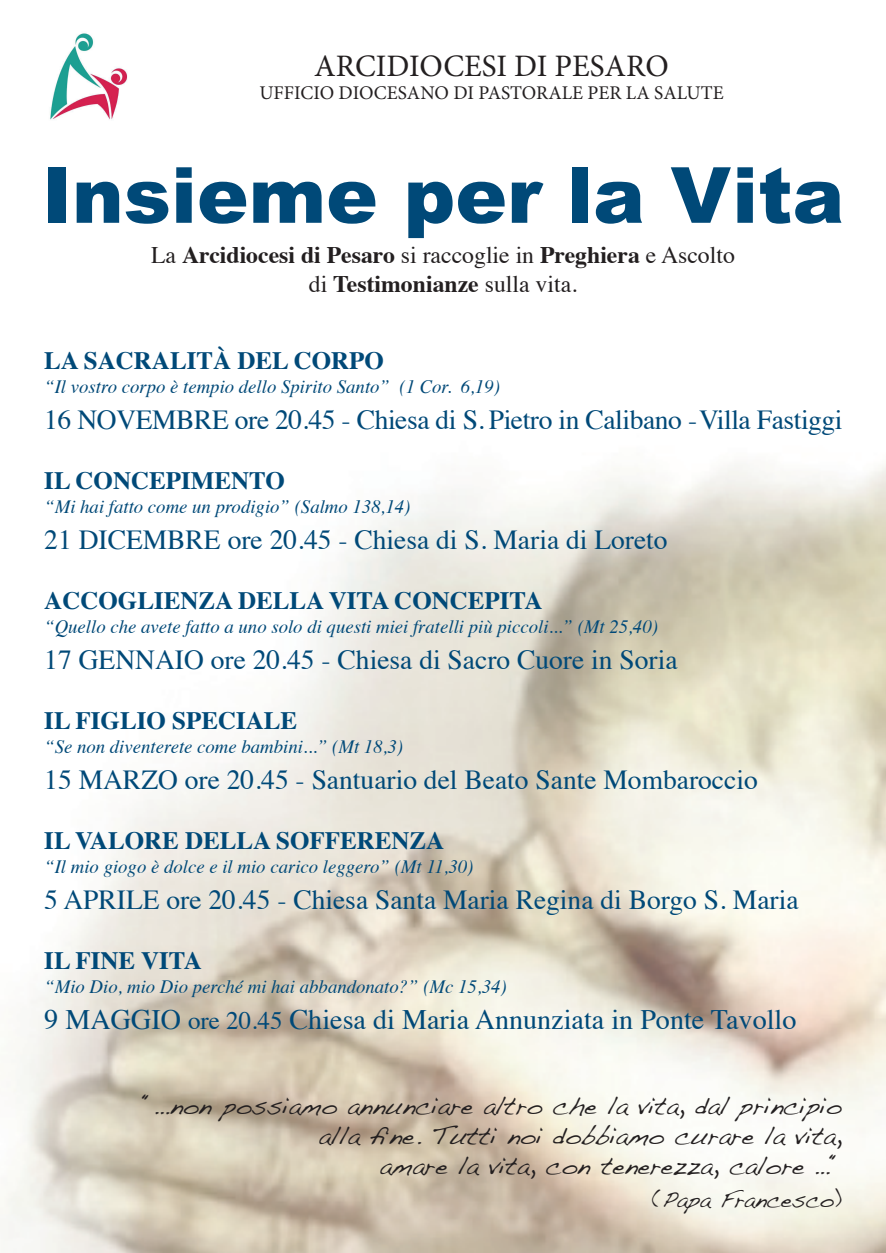
<style>
.page{position:relative;width:886px;height:1253px;background:#fff}
.page>*{position:absolute;margin:0;border:0;box-sizing:border-box;transform-origin:0 0}
.t1{font:900 77.5px "Arial";color:#004978}
.t2{font:31.25px "Minion Pro";color:#231f20}
.t3{font:28.12px "Times";color:#004978}
.t4{font:27.5px "Times";color:#004978}
.t5{font:25px/30px "Handwriting Dakota";color:#231f20;text-align:right}
.t6{font:700 25px "Times";color:#004978}
.t7{font:700 23.75px/28.5px "Times";color:#231f20;text-align:center}
.t8{font:22.5px "Handwriting Dakota";color:#231f20}
.t9{font:19.38px "Minion Pro";color:#231f20}
.t10{font:italic 18.75px "Times";color:#004978}
.s1{font-weight:400}
.s2{font-size:25px}
</style>
<div class="page">
<img style="left:0;top:464px;width:886px;height:789px">
<img style="left:50px;top:33px;width:78px;height:87px">
<h2 class="t2" style="left:314px;top:45px;width:356px">ARCIDIOCESI DI PESARO</h2>
<p class="t9" style="left:259px;top:80px;width:466px">UFFICIO DIOCESANO DI PASTORALE PER LA SALUTE</p>
<h1 class="t1" style="left:42px;top:139px;width:804px">Insieme per la Vita</h1>
<p class="t7" style="left:151px;top:239px;width:585px"><span class="s1">La</span> Arcidiocesi di Pesaro <span class="s1">si raccoglie in</span> Preghiera <span class="s1">e Ascolto di</span> Testimonianze <span class="s1">sulla vita.</span></p>
<h3 class="t6" style="left:44px;top:336px;width:341px">LA SACRALITÀ DEL CORPO</h3>
<p class="t10" style="left:44px;top:370px;width:457px">“Il vostro corpo è tempio dello Spirito Santo” (1 Cor. 6,19)</p>
<h3 class="t4" style="left:44px;top:394px;width:800px">16 NOVEMBRE ore 20.45 - Chiesa di S. Pietro in Calibano - Villa Fastiggi</h3>
<h3 class="t6" style="left:44px;top:456px;width:242px">IL CONCEPIMENTO</h3>
<p class="t10" style="left:44px;top:490px;width:367px">“Mi hai fatto come un prodigio” (Salmo 138,14)</p>
<h3 class="t4" style="left:44px;top:514px;width:625px">21 DICEMBRE ore 20.45 - Chiesa di S. Maria di Loreto</h3>
<h3 class="t6" style="left:44px;top:576px;width:500px">ACCOGLIENZA DELLA VITA CONCEPITA</h3>
<p class="t10" style="left:44px;top:610px;width:615px">“Quello che avete fatto a uno solo di questi miei fratelli più piccoli...” (Mt 25,40)</p>
<h3 class="t4" style="left:44px;top:634px;width:635px">17 GENNAIO ore 20.45 - Chiesa di Sacro Cuore in Soria</h3>
<h3 class="t6" style="left:44px;top:696px;width:254px">IL FIGLIO SPECIALE</h3>
<p class="t10" style="left:44px;top:730px;width:360px">“Se non diventerete come bambini...” (Mt 18,3)</p>
<h3 class="t4" style="left:44px;top:754px;width:715px">15 MARZO ore 20.45 - Santuario del Beato Sante Mombaroccio</h3>
<h3 class="t6" style="left:44px;top:816px;width:401px">IL VALORE DELLA SOFFERENZA</h3>
<p class="t10" style="left:44px;top:850px;width:431px">“Il mio giogo è dolce e il mio carico leggero” (Mt 11,30)</p>
<h3 class="t4" style="left:44px;top:874px;width:756px">5 APRILE ore 20.45 - Chiesa Santa Maria Regina di Borgo S. Maria</h3>
<h3 class="t6" style="left:44px;top:936px;width:159px">IL FINE VITA</h3>
<p class="t10" style="left:44px;top:970px;width:464px">“Mio Dio, mio Dio perché mi hai abbandonato?” (Mc 15,34)</p>
<h3 class="t3" style="left:44px;top:993px;width:754px">9 MAGGIO <span class="s2">ore 20.45</span> Chiesa di Maria Annunziata in Ponte Tavollo</h3>
<h3 class="t5" style="left:143px;top:1090px;width:700px">“…non possiamo annunciare altro che la vita, dal principio alla fine. Tutti noi dobbiamo curare la vita,<br>amare la vita, con tenerezza, calore …“</h3>
<p class="t8" style="left:652px;top:1185px;width:191px">(Papa Francesco)</p>
</div>
